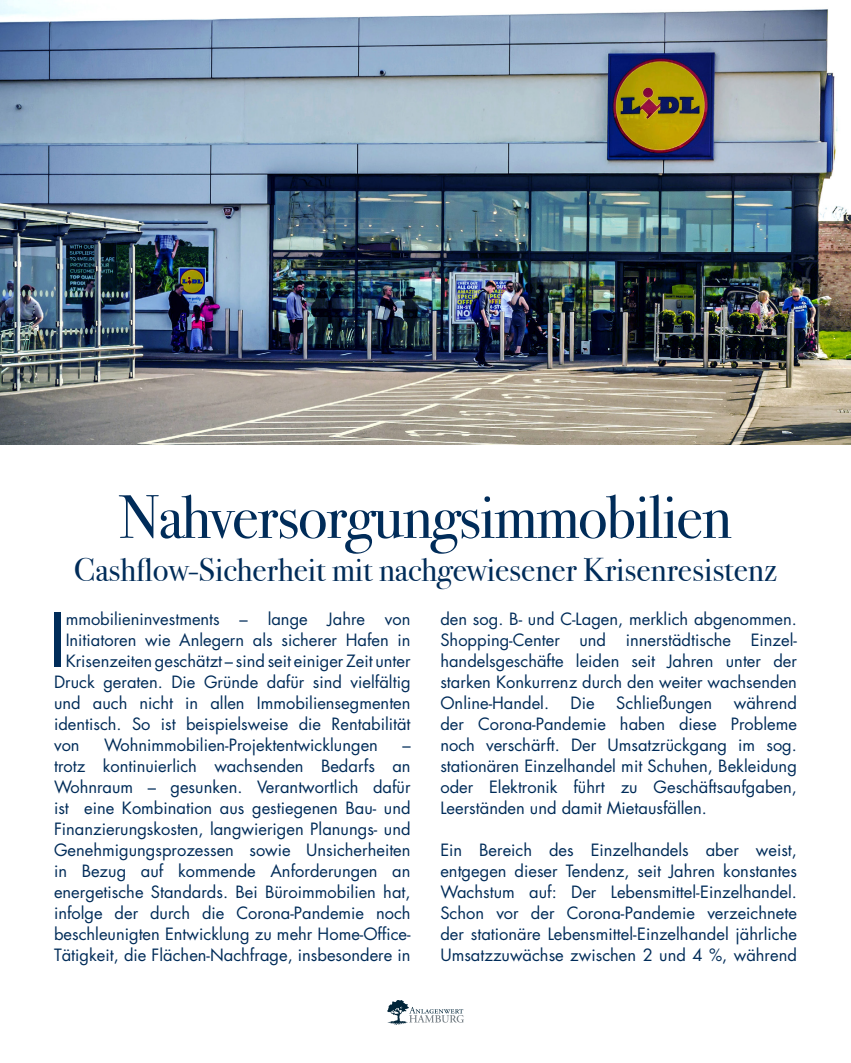
<style>
.page{position:relative;width:851px;height:1063px;background:#fff}
.page>*{position:absolute;margin:0;border:0;box-sizing:border-box;transform-origin:0 0}
.t1{font:72.15px "Futura";color:#002c59}
.t2{font:61.5px "Bodoni Svty Two ITCTT";letter-spacing:-.02em;color:#002c59}
.t3{font:33px "Bodoni Svty Two ITCTT";color:#002c59}
.t4{font:16.5px/21px "Futura";color:#002c59;text-align:justify}
</style>
<div class="page">
<svg style="left:387px;top:1000px;width:77px;height:25px"></svg>
<img style="left:0;top:0;width:850px;height:444px">
<p class="t2" style="left:119px;top:467px;width:613px">Nahversorgungsimmobilien</p>
<p class="t3" style="left:74px;top:543px;width:704px">Cashflow-Sicherheit mit nachgewiesener Krisenresistenz</p>
<p class="t1" style="left:48px;top:591px;width:19px">I</p>
<p class="t4" style="left:66px;top:608px;width:346px">mmobilieninvestments – lange Jahre von</p>
<p class="t4" style="left:66px;top:629px;width:346px">Initiatoren wie Anlegern als sicherer Hafen in</p>
<p class="t4" style="left:66px;top:650px;width:346px">Krisenzeiten geschätzt – sind seit einiger Zeit unter</p>
<p class="t4" style="left:54px;top:671px;width:358px">Druck geraten. Die Gründe dafür sind vielfältig</p>
<p class="t4" style="left:54px;top:692px;width:358px">und auch nicht in allen Immobiliensegmenten</p>
<p class="t4" style="left:54px;top:713px;width:358px">identisch. So ist beispielsweise die Rentabilität</p>
<p class="t4" style="left:54px;top:734px;width:27px">von</p>
<p class="t4" style="left:104px;top:734px;width:275px">Wohnimmobilien-Projektentwicklungen</p>
<p class="t4" style="left:54px;top:734px;width:358px;text-indent:348px">– trotz kontinuierlich wachsenden Bedarfs an Wohnraum – gesunken. Verantwortlich dafür ist eine Kombination aus gestiegenen Bau- und Finanzierungskosten, langwierigen Planungs- und Genehmigungsprozessen sowie Unsicherheiten in Bezug auf kommende Anforderungen an energetische Standards. Bei Büroimmobilien hat, infolge der durch die Corona-Pandemie noch beschleunigten Entwicklung zu mehr Home-Office-Tätigkeit, die Flächen-Nachfrage, insbesondere in</p>
<p class="t4" style="left:440px;top:608px;width:358px">den sog. B- und C-Lagen, merklich abgenommen.<br>Shopping-Center und innerstädtische Einzel&shy;handelsgeschäfte leiden seit Jahren unter der starken Konkurrenz durch den weiter wachsenden Online-Handel.</p>
<p class="t4" style="left:570px;top:692px;width:26px">Die</p>
<p class="t4" style="left:616px;top:692px;width:97px">Schließungen</p>
<p class="t4" style="left:440px;top:692px;width:358px;text-indent:293px">während der Corona-Pandemie haben diese Probleme noch verschärft. Der Umsatzrückgang im sog. stationären Einzelhandel mit Schuhen, Bekleidung oder Elektronik führt zu Geschäftsaufgaben, Leerständen und damit Mietausfällen.</p>
<p class="t4" style="left:440px;top:839px;width:358px">Ein Bereich des Einzelhandels aber weist, entgegen dieser Tendenz, seit Jahren konstantes Wachstum auf: Der Lebensmittel-Einzelhandel.<br>Schon vor der Corona-Pandemie verzeichnete der stationäre Lebensmittel-Einzelhandel jährliche Umsatzzuwächse zwischen 2 und 4 %, während</p>
</div>
